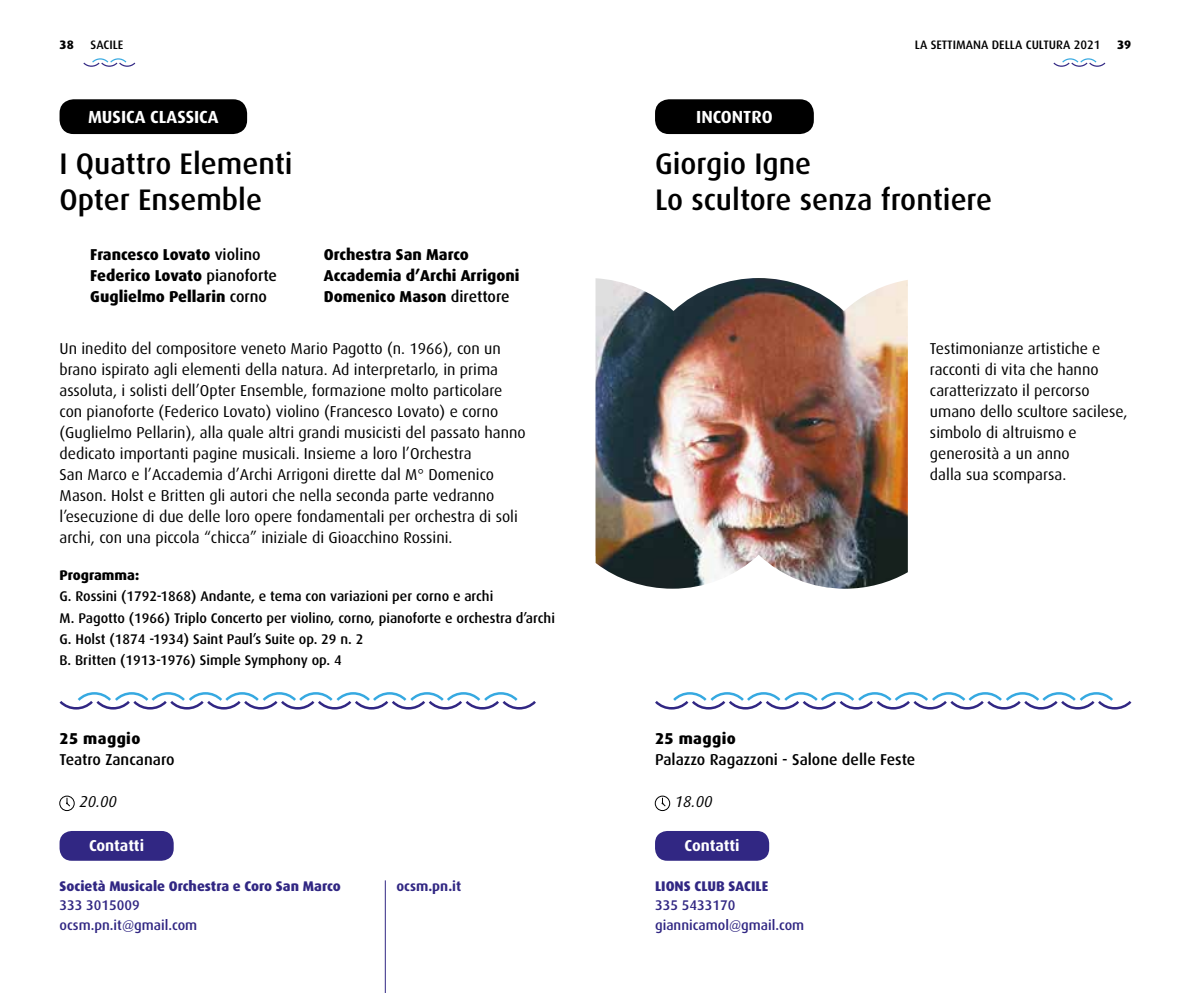
<style>
.page{position:relative;width:1191px;height:993px;background:#fff}
.page>*{position:absolute;margin:0;border:0;box-sizing:border-box;transform-origin:0 0}
.t1{font:500 29.75px/35.7px "Dax";color:#000}
.t2{font:700 17.5px "Dax";color:#fff}
.t3{font:15.75px/21px "Dax";color:#000}
.t4{font:800 15.75px/21px "Dax";color:#000}
.t5{font:500 15.75px "Dax";color:#000}
.t6{font:800 15.75px "Dax";letter-spacing:.025em;color:#000}
.t7{font:700 15.75px "Dax";letter-spacing:-.005em;color:#fff}
.t8{font:italic 15.75px "Dax";color:#000}
.t9{font:500 14px/21px "Dax";color:#000}
.t10{font:500 14px/19.2px "Dax";color:#312783}
.t11{font:800 14px "Dax";color:#312783}
.t12{font:800 14px "Dax";color:#000}
.t13{font:700 14px "Dax";color:#312783}
.t14{font:500 12.25px "Dax";color:#000}
.t15{font:800 12.25px "Dax";color:#000}
.s1{font-weight:500}
</style>
<div class="page">
<svg style="left:83px;top:58px;width:52px;height:9px"></svg>
<svg style="left:1053px;top:58px;width:52px;height:9px"></svg>
<div style="left:60px;top:99px;width:187px;height:35px;background:#000;border-radius:14px"></div>
<div style="left:60px;top:795px;width:14px;height:15px;border:1px solid #000;border-radius:50%"></div>
<svg style="left:66px;top:797px;width:4px;height:9px"></svg>
<svg style="left:60px;top:692px;width:476px;height:17px"></svg>
<div style="left:60px;top:830px;width:114px;height:30px;background:#312783;border-radius:12px"></div>
<hr style="left:385px;top:880px;width:1px;height:112px;background:#312783">
<div style="left:655px;top:795px;width:15px;height:15px;border:1px solid #000;border-radius:50%"></div>
<svg style="left:661px;top:797px;width:5px;height:9px"></svg>
<svg style="left:655px;top:692px;width:476px;height:17px"></svg>
<div style="left:655px;top:830px;width:114px;height:30px;background:#312783;border-radius:12px"></div>
<div style="left:655px;top:99px;width:159px;height:35px;background:#000;border-radius:14px"></div>
<img style="left:595px;top:278px;width:313px;height:310px">
<p class="t15" style="left:60px;top:38px;width:16px">38</p>
<p class="t14" style="left:90px;top:38px;width:35px">SACILE</p>
<p class="t14" style="left:915px;top:38px;width:187px">LA SETTIMANA DELLA CULTURA 2021</p>
<p class="t15" style="left:1117px;top:38px;width:16px">39</p>
<p class="t2" style="left:88px;top:107px;width:132px">MUSICA CLASSICA</p>
<h1 class="t1" style="left:60px;top:146px;width:235px">I Quattro Elementi<br>Opter Ensemble</h1>
<p class="t4" style="left:90px;top:244px;width:188px">Francesco Lovato <span class="s1">violino<br></span>Federico Lovato <span class="s1">pianoforte<br></span>Guglielmo Pellarin <span class="s1">corno</span></p>
<p class="t4" style="left:324px;top:244px;width:197px">Orchestra San Marco<br>Accademia d’Archi Arrigoni<br>Domenico Mason <span class="s1">direttore</span></p>
<p class="t3" style="left:60px;top:337px;width:468px">Un inedito del compositore veneto Mario Pagotto (n. 1966), con un brano ispirato agli elementi della natura. Ad interpretarlo, in prima assoluta, i solisti dell’Opter Ensemble, formazione molto particolare con pianoforte (Federico Lovato) violino (Francesco Lovato) e corno (Guglielmo Pellarin), alla quale altri grandi musicisti del passato hanno dedicato importanti pagine musicali. Insieme a loro l’Orchestra<br>San Marco e l’Accademia d’Archi Arrigoni dirette dal M° Domenico Mason. Holst e Britten gli autori che nella seconda parte vedranno l’esecuzione di due delle loro opere fondamentali per orchestra di soli archi, con una piccola “chicca” iniziale di Gioacchino Rossini.</p>
<p class="t12" style="left:60px;top:567px;width:81px">Programma:</p>
<p class="t9" style="left:60px;top:586px;width:497px">G. Rossini (1792-1868) Andante, e tema con variazioni per corno e archi<br>M. Pagotto (1966) Triplo Concerto per violino, corno, pianoforte e orchestra d’archi G. Holst (1874 -1934) Saint Paul’s Suite op. 29 n. 2<br>B. Britten (1913-1976) Simple Symphony op. 4</p>
<p class="t6" style="left:60px;top:729px;width:82px">25 maggio</p>
<p class="t5" style="left:60px;top:750px;width:117px">Teatro Zancanaro</p>
<p class="t8" style="left:79px;top:792px;width:39px">20.00</p>
<p class="t7" style="left:89px;top:836px;width:57px">Contatti</p>
<p class="t11" style="left:60px;top:878px;width:283px">Società Musicale Orchestra e Coro San Marco</p>
<p class="t10" style="left:60px;top:895px;width:139px">333 3015009 ocsm.pn.it@gmail.com</p>
<p class="t13" style="left:396px;top:878px;width:66px">ocsm.pn.it</p>
<p class="t2" style="left:696px;top:107px;width:78px">INCONTRO</p>
<h1 class="t1" style="left:655px;top:146px;width:339px">Giorgio Igne<br>Lo scultore senza frontiere</h1>
<p class="t3" style="left:930px;top:337px;width:199px">Testimonianze artistiche e racconti di vita che hanno caratterizzato il percorso umano dello scultore sacilese, simbolo di altruismo e generosità a un anno<br>dalla sua scomparsa.</p>
<p class="t6" style="left:655px;top:729px;width:82px">25 maggio</p>
<p class="t5" style="left:655px;top:750px;width:262px">Palazzo Ragazzoni - Salone delle Feste</p>
<p class="t8" style="left:675px;top:792px;width:39px">18.00</p>
<p class="t7" style="left:684px;top:836px;width:57px">Contatti</p>
<p class="t11" style="left:655px;top:878px;width:115px">LIONS CLUB SACILE</p>
<p class="t10" style="left:655px;top:895px;width:151px">335 5433170 giannicamol@gmail.com</p>
</div>
